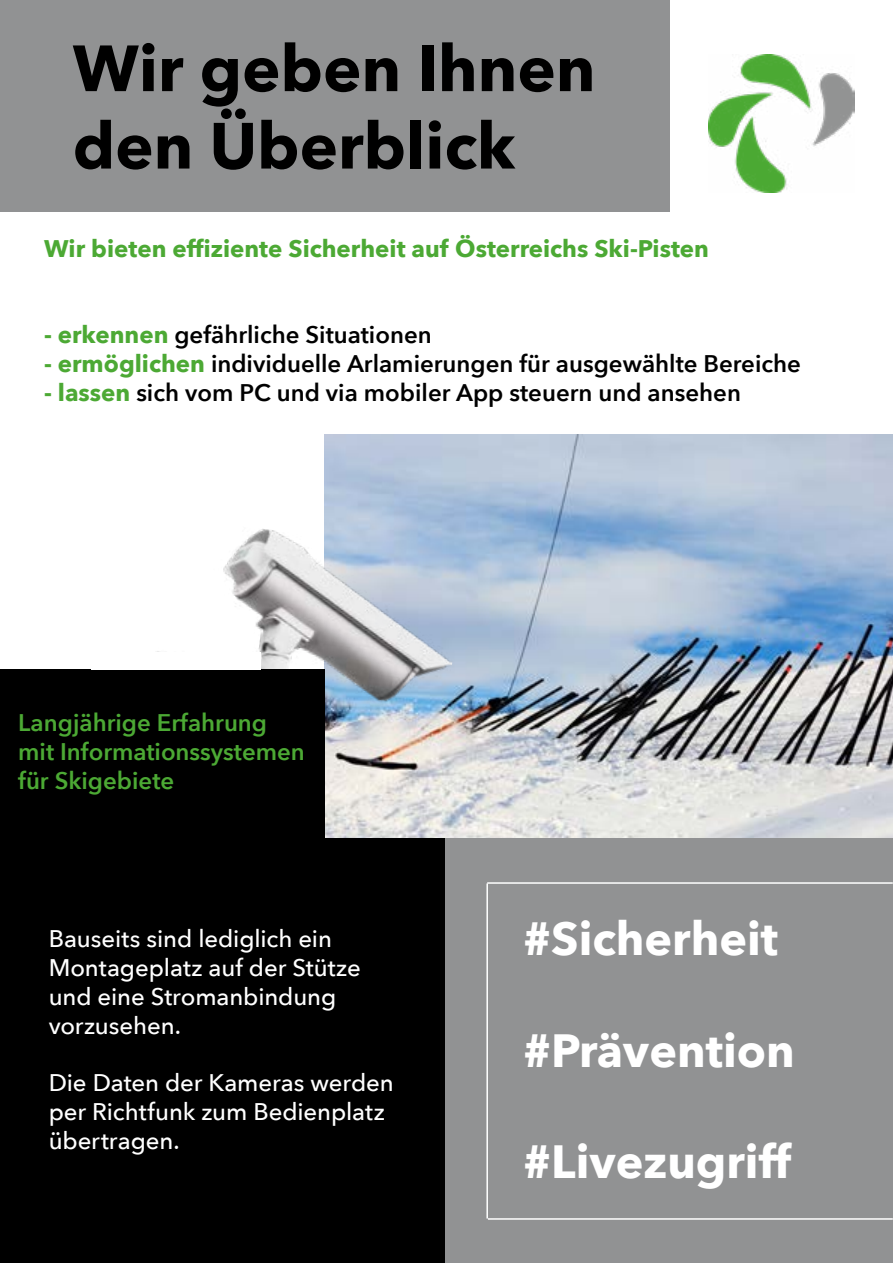
<style>
.page{position:relative;width:893px;height:1263px;background:#fff}
.page>*{position:absolute;margin:0;border:0;box-sizing:border-box;transform-origin:0 0}
.t1{font:700 64.5px/77.4px "Avenir Next";color:#000}
.t2{font:700 46.5px "Avenir Next";color:#fff}
.t3{font:500 24px/28.8px "Avenir Next";letter-spacing:-.005em;color:#fff}
.t4{font:600 24px "Avenir Next";color:#000}
.t5{font:600 24px/28.8px "Avenir Next";color:#4ca934}
.t6{font:700 24px "Avenir Next";color:#4ca934}
.s1{font-weight:700;color:#4ca934}
</style>
<div class="page">
<img style="left:324px;top:434px;width:569px;height:405px">
<img style="left:157px;top:518px;width:309px;height:227px">
<div style="left:0;top:670px;width:324px;height:169px;background:#000"></div>
<div style="left:0;top:839px;width:446px;height:424px;background:#000"></div>
<div style="left:446px;top:839px;width:447px;height:424px;background:#919293"></div>
<div style="left:0;top:0;width:669px;height:211px;background:#919293"></div>
<img style="left:709px;top:54px;width:145px;height:138px">
<img style="left:892px;top:434px;width:1px;height:357px">
<hr style="left:892px;top:839px;width:1px;height:154px;background:#020203">
<hr style="left:487px;top:882px;width:406px;height:2px;background:#fff">
<hr style="left:486px;top:883px;width:2px;height:335px;background:#fff">
<hr style="left:488px;top:1218px;width:405px;height:2px;background:#fff">
<div style="left:91px;top:652px;width:170px;height:18px;background:#fff"></div>
<h1 class="t1" style="left:73px;top:29px;width:524px">Wir geben Ihnen den Überblick</h1>
<p class="t6" style="left:44px;top:227px;width:666px">Wir bieten effiziente Sicherheit auf Österreichs Ski-Pisten</p>
<p class="t4" style="left:44px;top:314px;width:389px"><span class="s1">- erkennen</span> gefährliche Situationen</p>
<p class="t4" style="left:44px;top:343px;width:758px"><span class="s1">- ermöglichen</span> individuelle Arlamierungen für ausgewählte Bereiche</p>
<p class="t4" style="left:44px;top:372px;width:698px"><span class="s1">- lassen</span> sich vom PC und via mobiler App steuern und ansehen</p>
<p class="t5" style="left:18px;top:708px;width:288px">Langjährige Erfahrung mit Informationssystemen für Skigebiete</p>
<p class="t3" style="left:49px;top:924px;width:314px">Bauseits sind lediglich ein<br>Montageplatz auf der Stütze und eine Stromanbindung vorzusehen.</p>
<p class="t3" style="left:49px;top:1068px;width:347px">Die Daten der Kameras werden per Richtfunk zum Bedienplatz übertragen.</p>
<h2 class="t2" style="left:523px;top:898px;width:256px">#Sicherheit</h2>
<h2 class="t2" style="left:523px;top:1010px;width:273px">#Prävention</h2>
<h2 class="t2" style="left:523px;top:1122px;width:269px">#Livezugriff</h2>
</div>
